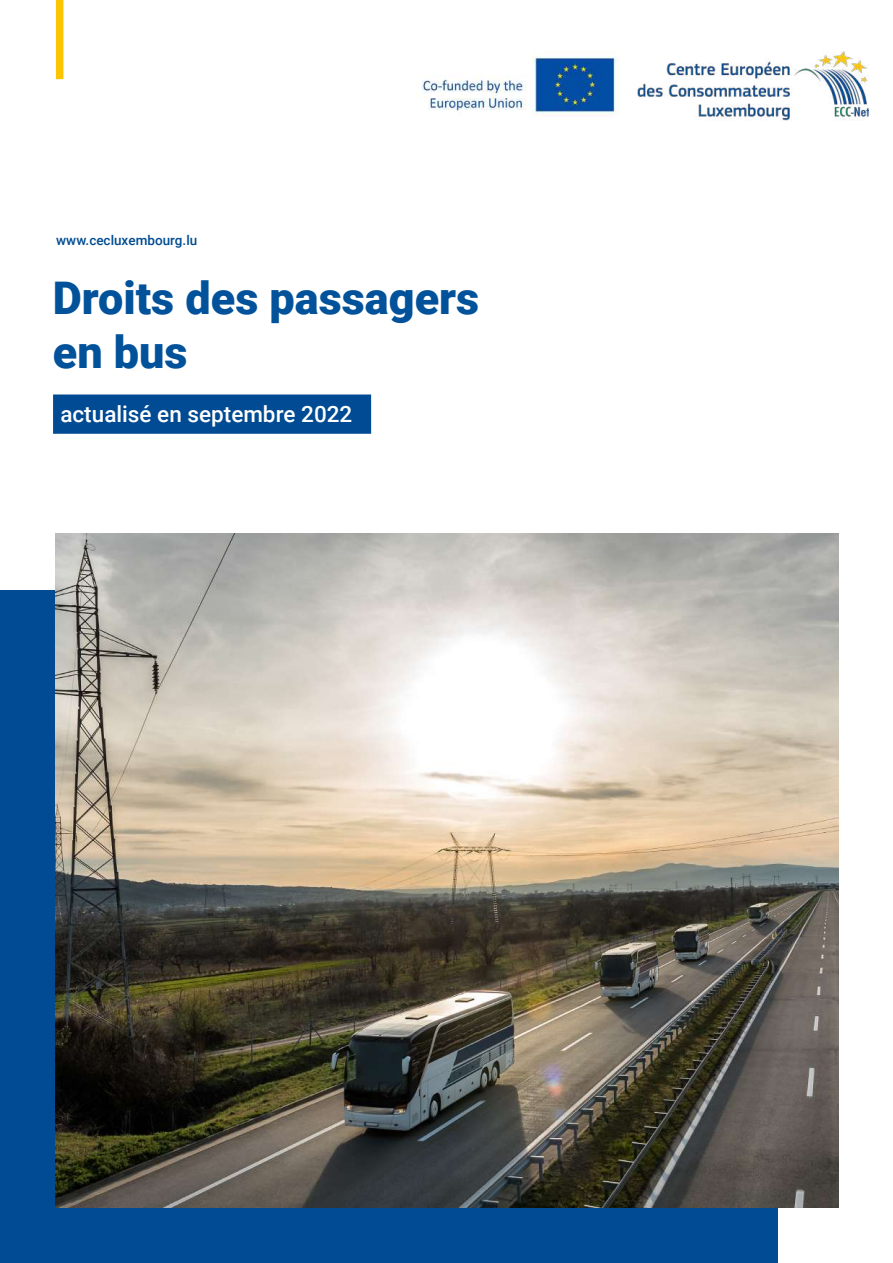
<style>
.page{position:relative;width:893px;height:1263px;background:#fff}
.page>*{position:absolute;margin:0;border:0;box-sizing:border-box;transform-origin:0 0}
.t1{font:900 45px/54px "Roboto";color:#01529a}
.t2{font:500 22.5px "Roboto";color:#fff}
.t3{font:500 13.5px "Roboto";color:#004c91}
</style>
<div class="page">
<div style="left:0;top:590px;width:777px;height:673px;background:#004b93"></div>
<div style="left:53px;top:394px;width:318px;height:40px;background:#004b93;border:2px solid #004b93"></div>
<div style="left:56px;top:0;width:7px;height:79px;background:#fbc504"></div>
<img style="left:56px;top:534px;width:782px;height:673px">
<img style="left:422px;top:55px;width:196px;height:60px">
<img style="left:638px;top:51px;width:230px;height:69px">
<p class="t3" style="left:56px;top:231px;width:143px">www.cecluxembourg.lu</p>
<h1 class="t1" style="left:53px;top:269px;width:428px">Droits des passagers en bus</h1>
<p class="t2" style="left:60px;top:398px;width:293px">actualisé en septembre 2022</p>
</div>
